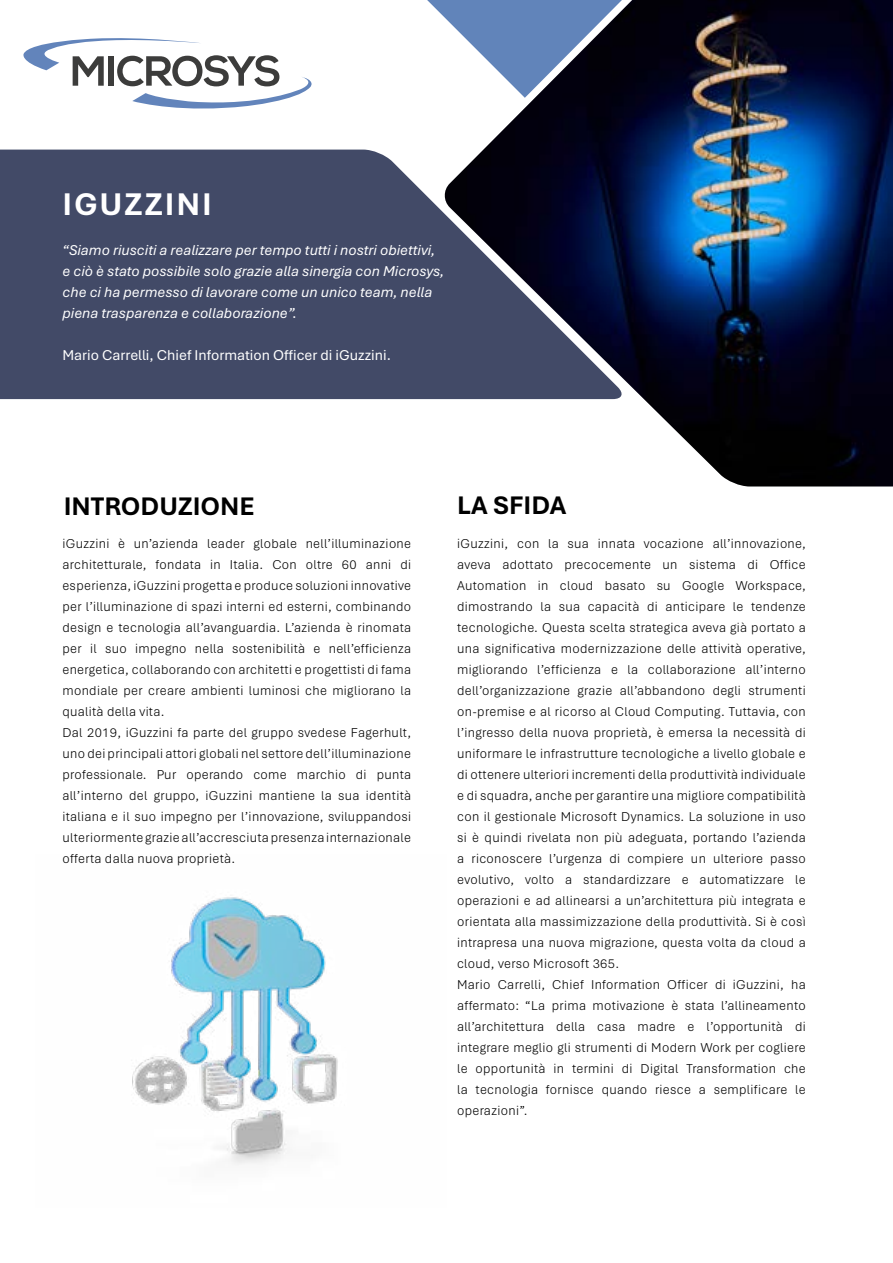
<style>
.page{position:relative;width:893px;height:1263px;background:#fff}
.page>*{position:absolute;margin:0;border:0;box-sizing:border-box;transform-origin:0 0}
.t1{font:700 33px "Aptos";letter-spacing:.06em;color:#fff}
.t2{font:700 26.7px "Aptos";color:#000}
.t3{font:italic 15px/21px "Aptos";color:#fff}
.t4{font:15px "Aptos";color:#fff}
.t5{font:300 13.5px/21px "Aptos";letter-spacing:.025em;color:#000}
</style>
<div class="page">
<svg style="left:427px;top:0;width:16px;height:16px"></svg>
<div style="left:0;top:150px;width:443px;height:249px;background:#424a67"></div>
<img style="left:443px;top:0;width:450px;height:486px">
<img style="left:132px;top:897px;width:206px;height:268px">
<svg style="left:23px;top:38px;width:289px;height:71px"></svg>
<h1 class="t1" style="left:62px;top:181px;width:151px">IGUZZINI</h1>
<p class="t3" style="left:62px;top:238px;width:383px">“Siamo riusciti a realizzare per tempo tutti i nostri obiettivi, e ciò è stato possibile solo grazie alla sinergia con Microsys, che ci ha permesso di lavorare come un unico team, nella piena trasparenza e collaborazione”.</p>
<p class="t4" style="left:62px;top:344px;width:330px">Mario Carrelli, Chief Information Officer di iGuzzini.</p>
<h2 class="t2" style="left:64px;top:488px;width:193px">INTRODUZIONE</h2>
<h2 class="t2" style="left:457px;top:487px;width:111px">LA SFIDA</h2>
<p class="t5" style="left:62px;top:533px;width:350px">iGuzzini è un’azienda leader globale nell’illuminazione architetturale, fondata in Italia. Con oltre 60 anni di esperienza, iGuzzini progetta e produce soluzioni innovative per l’illuminazione di spazi interni ed esterni, combinando design e tecnologia all’avanguardia. L’azienda è rinomata per il suo impegno nella sostenibilità e nell’efficienza energetica, collaborando con architetti e progettisti di fama mondiale per creare ambienti luminosi che migliorano la qualità della vita.<br>Dal 2019, iGuzzini fa parte del gruppo svedese Fagerhult, uno dei principali attori globali nel settore dell’illuminazione professionale. Pur operando come marchio di punta all’interno del gruppo, iGuzzini mantiene la sua identità italiana e il suo impegno per l’innovazione, sviluppandosi ulteriormente grazie all’accresciuta presenza internazionale offerta dalla nuova proprietà.</p>
<p class="t5" style="left:457px;top:533px;width:350px">iGuzzini, con la sua innata vocazione all’innovazione, aveva adottato precocemente un sistema di Office Automation in cloud basato su Google Workspace, dimostrando la sua capacità di anticipare le tendenze tecnologiche. Questa scelta strategica aveva già portato a una significativa modernizzazione delle attività operative, migliorando l’efficienza e la collaborazione all’interno dell’organizzazione grazie all’abbandono degli strumenti on-premise e al ricorso al Cloud Computing. Tuttavia, con l’ingresso della nuova proprietà, è emersa la necessità di uniformare le infrastrutture tecnologiche a livello globale e di ottenere ulteriori incrementi della produttività individuale e di squadra, anche per garantire una migliore compatibilità con il gestionale Microsoft Dynamics. La soluzione in uso si è quindi rivelata non più adeguata, portando l’azienda a riconoscere l’urgenza di compiere un ulteriore passo evolutivo, volto a standardizzare e automatizzare le operazioni e ad allinearsi a un’architettura più integrata e orientata alla massimizzazione della produttività. Si è così intrapresa una nuova migrazione, questa volta da cloud a cloud, verso Microsoft 365.<br>Mario Carrelli, Chief Information Officer di iGuzzini, ha affermato: “La prima motivazione è stata l’allineamento all’architettura della casa madre e l’opportunità di integrare meglio gli strumenti di Modern Work per cogliere le opportunità in termini di Digital Transformation che la tecnologia fornisce quando riesce a semplificare le operazioni”.</p>
</div>
